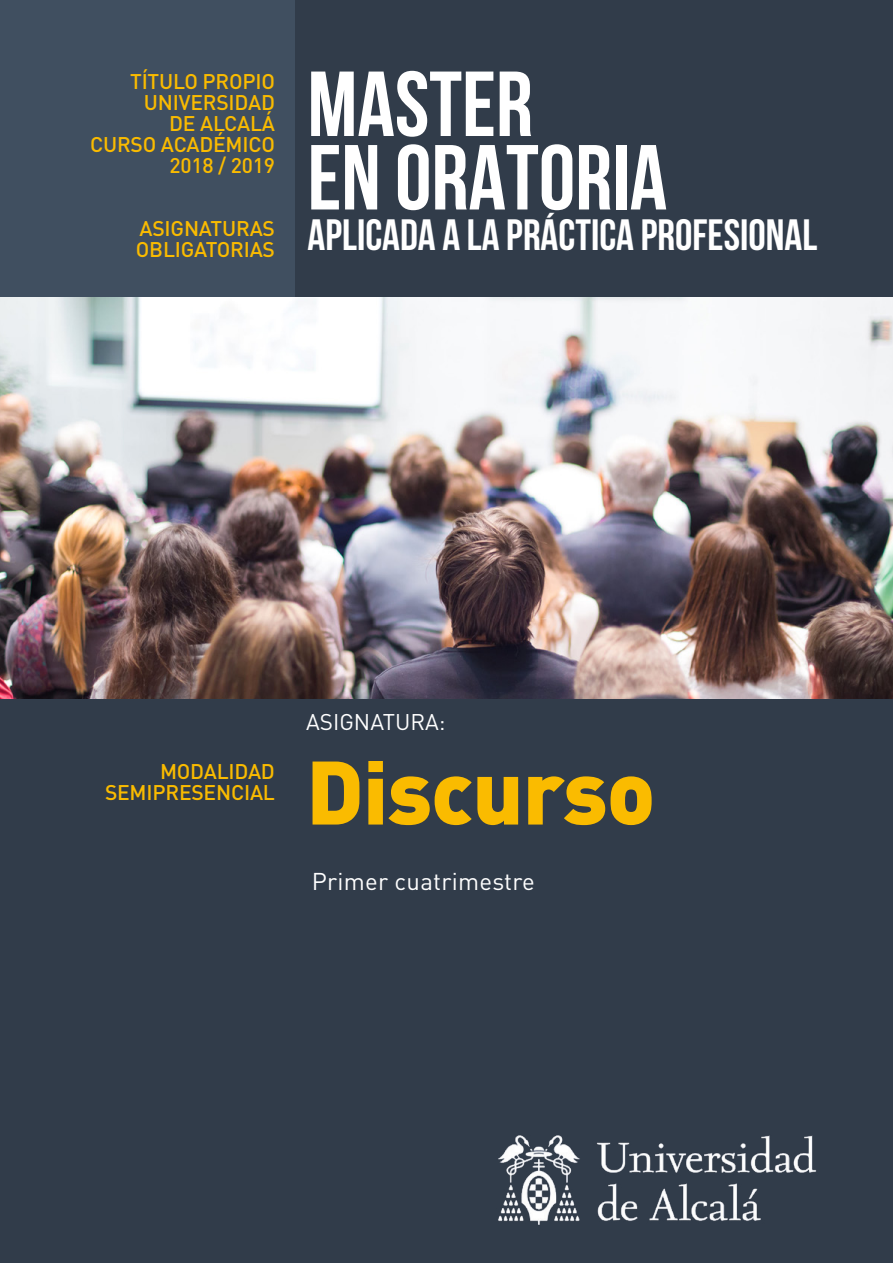
<style>
.page{position:relative;width:893px;height:1263px;background:#313c4a}
.page>*{position:absolute;margin:0;border:0;box-sizing:border-box;transform-origin:0 0}
.t1{font:700 92.1px/73.5px "Bebas Neue";color:#fff}
.t2{font:900 88.5px "DIN";letter-spacing:-.01em;color:#fabb00}
.t3{font:700 43.8px "Bebas Neue";color:#fff}
.t4{font:24px "DIN";letter-spacing:.01em;color:#fff}
.t5{font:22.35px "DIN";color:#fff}
.t6{font:500 21px/21px "DIN";letter-spacing:-.01em;color:#fabb00;text-align:right}
</style>
<div class="page">
<div style="left:0;top:0;width:294px;height:297px;background:#404f60"></div>
<img style="left:0;top:297px;width:893px;height:401px">
<img style="left:498px;top:1135px;width:319px;height:90px">
<p class="t6" style="left:90px;top:70px;width:186px">TÍTULO PROPIO<br>U NIVERSIDAD<br>DE ALCALÁ<br>CURSO ACADÉMICO<br>2018 / 2019</p>
<p class="t6" style="left:136px;top:217px;width:141px;text-align:left">ASIGNATURAS<br>OBLIGA</p>
<p class="t6" style="left:206px;top:238px;width:24px">TORIAS</p>
<h1 class="t1" style="left:308px;top:66px;width:361px">MASTER<br>EN ORATORIA</h1>
<h3 class="t3" style="left:308px;top:211px;width:511px">APLICADA A LA PRÁCTICA PROFESIONAL</h3>
<p class="t6" style="left:105px;top:760px;width:171px">M ODALIDAD<br>SEMIPRESENCIAL</p>
<p class="t5" style="left:306px;top:708px;width:141px">ASIGNATURA:</p>
<h2 class="t2" style="left:306px;top:733px;width:351px">Discurso</h2>
<p class="t4" style="left:312px;top:866px;width:224px">Primer cuatrimestre</p>
</div>
